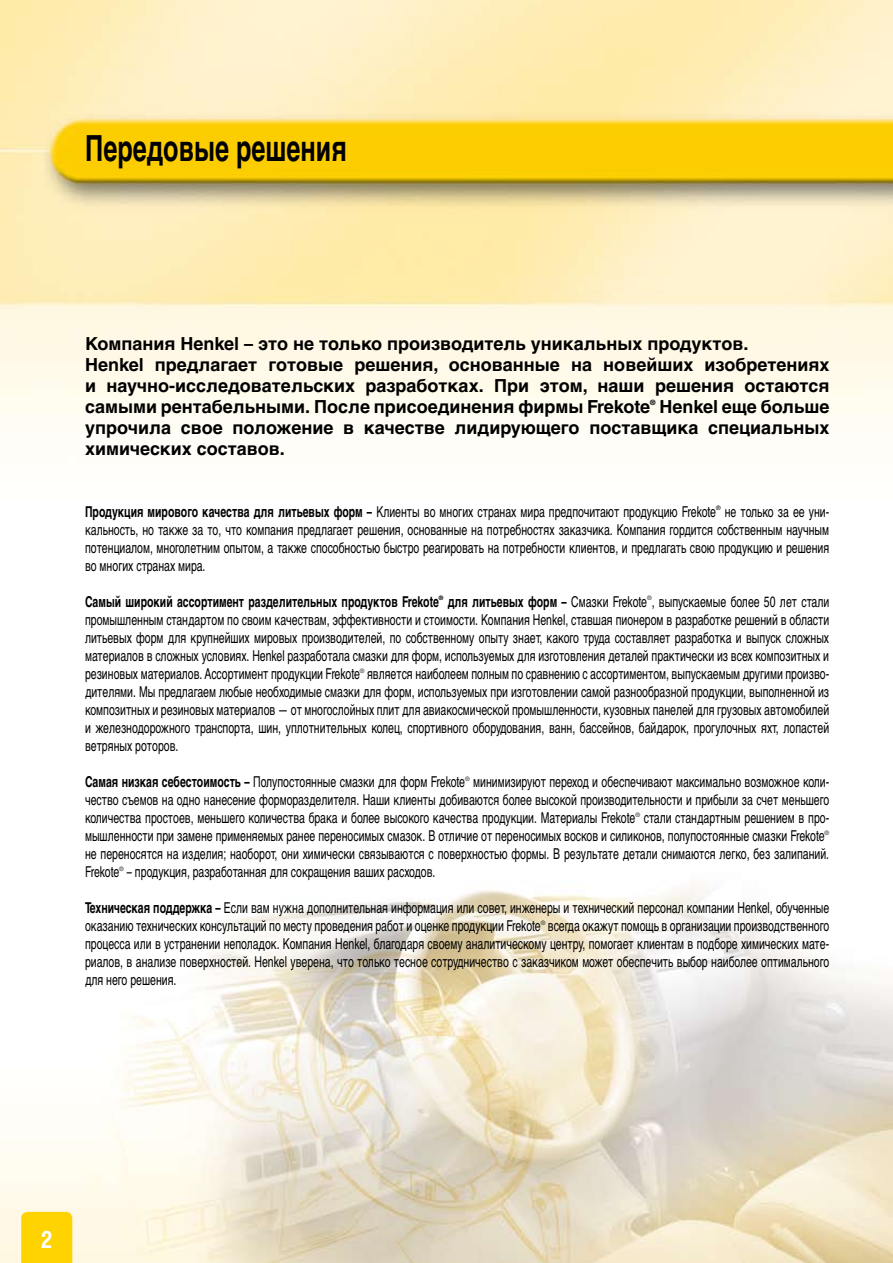
<style>
.page{position:relative;width:893px;height:1263px;background:#fff}
.page>*{position:absolute;margin:0;border:0;box-sizing:border-box;transform-origin:0 0}
.t1{font:700 36px "Helvetica Cyr";color:#000;scale:.7 1}
.t2{font:700 24px "Helios Cond";color:#fff}
.t3{font:700 18px/21px "Helvetica Cyr";color:#000}
.t4{font:15px/18px "Helvetica Cyr Upright";color:#000;text-align:justify;scale:.7 1}
.t5{font:700 15px "Helvetica Cyr";color:#000;scale:.7 1}
.t6{font:700 7.2px "Helios";color:#000}
.t7{font:6px "Helios Cond";color:#000}
.t8{font:6px "Helios";color:#000}
.t9{font:700 6px "Helios";color:#000}
.s1{font-family:"Helvetica Cyr";font-weight:700}
</style>
<div class="page">
<img style="left:0;top:0;width:893px;height:1263px">
<div style="left:21px;top:1212px;width:51px;height:51px;background:#ffd300"></div>
<h1 class="t1" style="left:85px;top:128px;width:375px">Передовые решения</h1>
<p class="t3" style="left:85px;top:333px;width:746px">Компания Henkel – это не только производитель уникальных продуктов.<br>Henkel предлагает готовые решения, основанные на новейших изобретениях и научно-исследовательских разработках. При этом, наши решения остаются самыми рентабельными. После присоединения фирмы Frekote</p>
<p class="t6" style="left:650px;top:398px;width:7px">®</p>
<p class="t3" style="left:85px;top:396px;width:746px;text-align:justify;text-indent:574px">Henkel еще больше упрочила свое положение в качестве лидирующего поставщика специальных химических составов.</p>
<p class="t4" style="left:85px;top:503px;width:903px"><span class="s1">Продукция мирового качества для литьевых форм –</span> Клиенты во многих странах мира предпочитают продукцию Frekote</p>
<p class="t8" style="left:716px;top:505px;width:6px">®</p>
<p class="t4" style="left:85px;top:503px;width:1065px;text-indent:640px">не только за ее уни&shy;кальность, но также за то, что компания предлагает решения, основанные на потребностях заказчика. Компания гордится собственным научным потенциалом, многолетним опытом, а также способностью быстро реагировать на потребности клиентов, и предлагать свою продукцию и решения во многих странах мира.</p>
<p class="t5" style="left:85px;top:593px;width:507px">Самый широкий ассортимент разделительных продуктов Frekote</p>
<p class="t9" style="left:439px;top:595px;width:6px">®</p>
<p class="t4" style="left:448px;top:593px;width:547px"><span class="s1">для литьевых форм –</span> Смазки Frekote , выпускаемые более 50 лет стали</p>
<p class="t7" style="left:647px;top:595px;width:6px">®</p>
<p class="t4" style="left:85px;top:611px;width:1065px">промышленным стандартом по своим качествам, эффективности и стоимости. Компания Henkel, ставшая пионером в разработке решений в области литьевых форм для крупнейших мировых производителей, по собственному опыту знает, какого труда составляет разработка и выпуск сложных материалов в сложных условиях. Henkel разработала смазки для форм, используемых для изготовления деталей практически из всех композитных и резиновых материалов. Ассортимент продукции Frekote</p>
<p class="t7" style="left:360px;top:667px;width:6px">®</p>
<p class="t4" style="left:85px;top:665px;width:1065px;text-indent:282px">является наиболеем полным по сравнению с ассортиментом, выпускаемым другими произво&shy;дителями. Мы предлагаем любые необходимые смазки для форм, используемых при изготовлении самой разнообразной продукции, выполненной из композитных и резиновых материалов — от многослойных плит для авиакосмической промышленности, кузовных панелей для грузовых автомобилей и железнодорожного транспорта, шин, уплотнительных колец, спортивного оборудования, ванн, бассейнов, байдарок, прогулочных яхт, лопастей ветряных роторов.</p>
<p class="t4" style="left:85px;top:773px;width:544px"><span class="s1">Самая низкая себестоимость –</span> Полупостоянные смазки для форм Frekote</p>
<p class="t7" style="left:465px;top:775px;width:6px">®</p>
<p class="t4" style="left:85px;top:773px;width:1065px;text-indent:388px">минимизируют переход и обеспечивают максимально возможное коли&shy;чество съемов на одно нанесение форморазделителя. Наши клиенты добиваются более высокой производительности и прибыли за счет меньшего количества простоев, меньшего количества брака и более высокого качества продукции. Материалы Frekote</p>
<p class="t7" style="left:635px;top:811px;width:6px">®</p>
<p class="t4" style="left:85px;top:809px;width:1064px;text-indent:559px">стали стандартным решением в про&shy;мышленности при замене применяемых ранее переносимых смазок. В отличие от переносимых восков и силиконов, полупостоянные смазки Frekote</p>
<p class="t7" style="left:825px;top:829px;width:6px">®</p>
<p class="t4" style="left:85px;top:845px;width:1064px">не переносятся на изделия; наоборот, они химически связываются с поверхностью формы. В результате детали снимаются легко, без залипаний.<br>Frekote</p>
<p class="t7" style="left:119px;top:865px;width:6px">®</p>
<p class="t4" style="left:127px;top:863px;width:442px">– продукция, разработанная для сокращения ваших расходов.</p>
<p class="t4" style="left:85px;top:899px;width:1065px"><span class="s1">Техническая поддержка –</span> Если вам нужна дополнительная информация или совет, инженеры и технический персонал компании Henkel, обученные оказанию технических консультаций по месту проведения работ и оценке продукции Frekote</p>
<p class="t7" style="left:541px;top:919px;width:6px">®</p>
<p class="t4" style="left:85px;top:917px;width:1065px;text-indent:463px">всегда окажут помощь в организации производственного процесса или в устранении неполадок. Компания Henkel, благодаря своему аналитическому центру, помогает клиентам в подборе химических мате&shy;риалов, в анализе поверхностей. Henkel уверена, что только тесное сотрудничество с заказчиком может обеспечить выбор наиболее оптимального для него решения.</p>
<h2 class="t2" style="left:41px;top:1225px;width:14px">2</h2>
</div>
